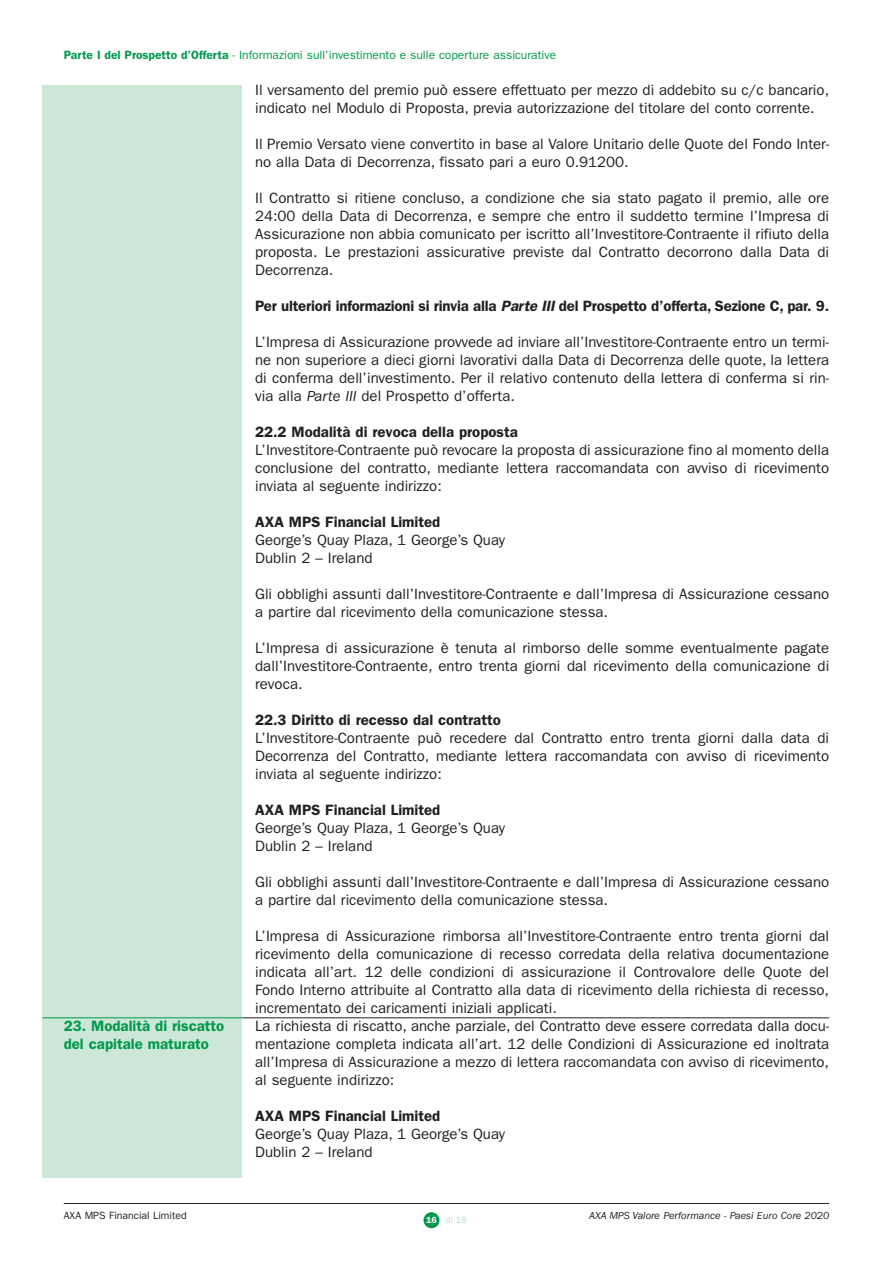
<style>
.page{position:relative;width:893px;height:1263px;background:#fff}
.page>*{position:absolute;margin:0;border:0;box-sizing:border-box;transform-origin:0 0}
.t1{font:15px/18px "Franklin Gothic";color:#231f20}
.t2{font:600 15px "Franklin Gothic";color:#231f20}
.t3{font:600 15px/18px "Franklin Gothic";color:#00994c}
.t4{font:12px "Franklin Gothic";color:#00994c}
.t5{font:italic 10.5px "Franklin Gothic";color:#231f20}
.t6{font:10.5px "Franklin Gothic";color:#231f20}
.t7{font:9px "Franklin Gothic";color:#b5ddc6}
.s1{font-weight:600}
.s2{font-style:italic}
.s3{font-weight:600;color:#fff}
</style>
<div class="page">
<div style="left:423px;top:1212px;width:16px;height:16px;background:#00994c;border-radius:50%"></div>
<div style="left:43px;top:85px;width:199px;height:1093px;background:#cce7d7"></div>
<hr style="left:64px;top:1203px;width:765px;height:1px;background:#231f20">
<hr style="left:43px;top:1017px;width:199px;height:1px;background:#00994c">
<hr style="left:242px;top:1017px;width:587px;height:1px;background:#231f20">
<p class="t4" style="left:64px;top:51px;width:494px"><span class="s1">Parte I del Prospetto d’Offerta</span> - Informazioni sull’investimento e sulle coperture assicurative</p>
<p class="t3" style="left:64px;top:1018px;width:162px">23. Modalità di riscatto del capitale maturato</p>
<p class="t1" style="left:255px;top:82px;width:575px">Il versamento del premio può essere effettuato per mezzo di addebito su c/c bancario, indicato nel Modulo di Proposta, previa autorizzazione del titolare del conto corrente.</p>
<p class="t1" style="left:255px;top:136px;width:576px">Il Premio Versato viene convertito in base al Valore Unitario delle Quote del Fondo Inter&shy;no alla Data di Decorrenza, fissato pari a euro 0.91200.</p>
<p class="t1" style="left:255px;top:190px;width:576px;text-align:justify">Il Contratto si ritiene concluso, a condizione che sia stato pagato il premio, alle ore 24:00 della Data di Decorrenza, e sempre che entro il suddetto termine l’Impresa di Assicurazione non abbia comunicato per iscritto all’Investitore-Contraente il rifiuto della proposta. Le prestazioni assicurative previste dal Contratto decorrono dalla Data di Decorrenza.</p>
<p class="t2" style="left:255px;top:301px;width:576px">Per ulteriori informazioni si rinvia alla <span class="s2">Parte III</span> del Prospetto d’offerta, Sezione C, par. 9.</p>
<p class="t1" style="left:255px;top:334px;width:576px;text-align:justify">L’Impresa di Assicurazione provvede ad inviare all’Investitore-Contraente entro un termi&shy;ne non superiore a dieci giorni lavorativi dalla Data di Decorrenza delle quote, la lettera di conferma dell’investimento. Per il relativo contenuto della lettera di conferma si rin&shy;via alla <span class="s2">Parte III</span> del Prospetto d’offerta.</p>
<p class="t2" style="left:255px;top:427px;width:264px">22.2 Modalità di revoca della proposta</p>
<p class="t1" style="left:255px;top:442px;width:575px;text-align:justify">L’Investitore-Contraente può revocare la proposta di assicurazione fino al momento della conclusione del contratto, mediante lettera raccomandata con avviso di ricevimento inviata al seguente indirizzo:</p>
<p class="t2" style="left:255px;top:517px;width:187px">AXA MPS Financial Limited</p>
<p class="t1" style="left:255px;top:532px;width:251px">George’s Quay Plaza, 1 George’s Quay<br>Dublin 2 – Ireland</p>
<p class="t1" style="left:255px;top:586px;width:576px">Gli obblighi assunti dall’Investitore-Contraente e dall’Impresa di Assicurazione cessano a partire dal ricevimento della comunicazione stessa.</p>
<p class="t1" style="left:255px;top:640px;width:576px;text-align:justify">L’Impresa di assicurazione è tenuta al rimborso delle somme eventualmente pagate dall’Investitore-Contraente, entro trenta giorni dal ricevimento della comunicazione di revoca.</p>
<p class="t2" style="left:255px;top:715px;width:247px">22.3 Diritto di recesso dal contratto</p>
<p class="t1" style="left:255px;top:730px;width:575px;text-align:justify">L’Investitore-Contraente può recedere dal Contratto entro trenta giorni dalla data di Decorrenza del Contratto, mediante lettera raccomandata con avviso di ricevimento inviata al seguente indirizzo:</p>
<p class="t2" style="left:255px;top:805px;width:187px">AXA MPS Financial Limited</p>
<p class="t1" style="left:255px;top:820px;width:251px">George’s Quay Plaza, 1 George’s Quay<br>Dublin 2 – Ireland</p>
<p class="t1" style="left:255px;top:874px;width:576px">Gli obblighi assunti dall’Investitore-Contraente e dall’Impresa di Assicurazione cessano a partire dal ricevimento della comunicazione stessa.</p>
<p class="t1" style="left:255px;top:928px;width:576px">L’Impresa di Assicurazione rimborsa all’Investitore-Contraente entro trenta giorni dal ricevimento della comunicazione di recesso corredata della relativa documentazione indicata all’art. 12 delle condizioni di assicurazione il Controvalore delle Quote del Fondo Interno attribuite al Contratto alla data di ricevimento della richiesta di recesso, incrementato dei caricamenti iniziali applicati.<br>La richiesta di riscatto, anche parziale, del Contratto deve essere corredata dalla docu&shy;mentazione completa indicata all’art. 12 delle Condizioni di Assicurazione ed inoltrata all’Impresa di Assicurazione a mezzo di lettera raccomandata con avviso di ricevimento, al seguente indirizzo:</p>
<p class="t2" style="left:255px;top:1111px;width:187px">AXA MPS Financial Limited</p>
<p class="t1" style="left:255px;top:1126px;width:251px">George’s Quay Plaza, 1 George’s Quay<br>Dublin 2 – Ireland</p>
<p class="t6" style="left:64px;top:1211px;width:124px">AXA MPS Financial Limited</p>
<p class="t5" style="left:589px;top:1211px;width:241px">AXA MPS Valore Performance - Paesi Euro Core 2020</p>
<p class="t7" style="left:426px;top:1217px;width:42px"><span class="s3">16</span> di 18</p>
</div>
